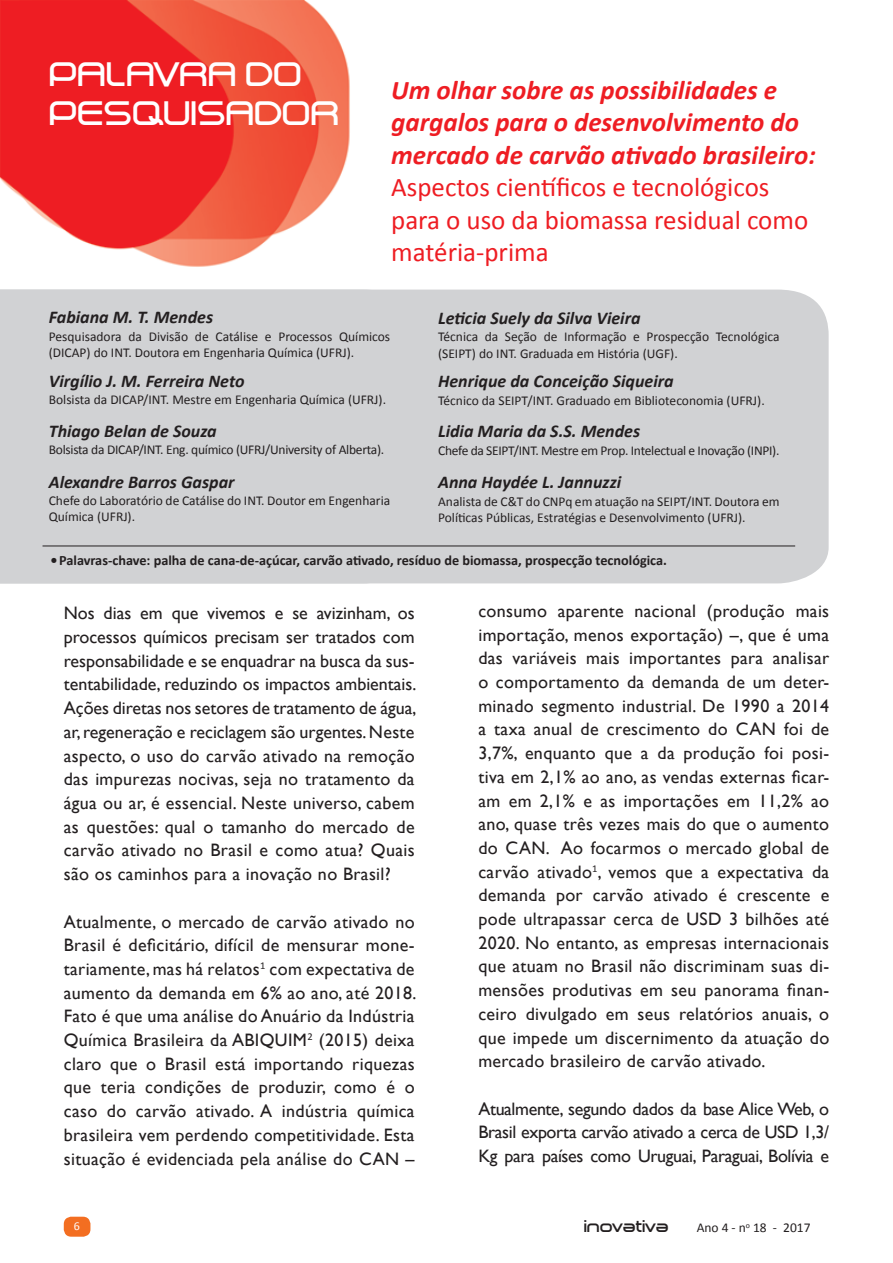
<style>
.page{position:relative;width:893px;height:1263px;background:#fff}
.page>*{position:absolute;margin:0;border:0;box-sizing:border-box;transform-origin:0 0}
.t1{font:33px/39.6px "Dekers Bold";color:#fff}
.t2{font:italic 700 27px/32.4px "Calibri";color:#ee1d23}
.t3{font:27px/32.4px "Calibri";color:#ee1d23}
.t4{font:18px/23.7px "Gill Sans";letter-spacing:.02em;color:#231f20;text-align:justify}
.t5{font:italic 700 18px "Calibri";color:#231f20}
.t6{font:16.5px "Dekers Bold";color:#231f20}
.t7{font:700 14.25px "Calibri";color:#231f20}
.t8{font:13.5px/16.2px "Calibri";color:#231f20}
.t9{font:13.5px "Calibri";letter-spacing:-.02em;color:#231f20}
.t10{font:12px "Calibri";color:#fff}
</style>
<div class="page">
<div style="left:64px;top:1217px;width:26px;height:20px;background:#f36e21;border-radius:8px"></div>
<img style="left:0;top:0;width:350px;height:267px">
<div style="left:414px;top:290px;width:415px;height:293px;background:#d1d2d4"></div>
<div style="left:0;top:290px;width:414px;height:293px;background:#d1d2d4"></div>
<hr style="left:43px;top:546px;width:752px;height:1px;background:#231f20">
<h1 class="t1" style="left:50px;top:55px;width:292px">PALAVRA DO<br>PESQUISADOR</h1>
<h2 class="t2" style="left:391px;top:74px;width:426px">Um olhar sobre as possibilidades e gargalos para o desenvolvimento do mercado de carvão ativado brasileiro:</h2>
<h2 class="t3" style="left:391px;top:171px;width:419px">Aspectos científicos e tecnológicos para o uso da biomassa residual como matéria-prima</h2>
<p class="t5" style="left:49px;top:306px;width:166px">Fabiana M. T. Mendes</p>
<p class="t8" style="left:49px;top:328px;width:343px">Pesquisadora da Divisão de Catálise e Processos Químicos (DICAP) do INT. Doutora em Engenharia Química (UFRJ).</p>
<p class="t5" style="left:49px;top:369px;width:197px">Virgílio J. M. Ferreira Neto</p>
<p class="t8" style="left:49px;top:391px;width:339px">Bolsista da DICAP/INT. Mestre em Engenharia Química (UFRJ).</p>
<p class="t5" style="left:49px;top:419px;width:169px">Thiago Belan de Souza</p>
<p class="t9" style="left:49px;top:441px;width:337px">Bolsista da DICAP/INT. Eng. químico (UFRJ/University of Alberta).</p>
<p class="t5" style="left:49px;top:470px;width:187px">Alexandre Barros Gaspar</p>
<p class="t8" style="left:49px;top:492px;width:343px">Chefe do Laboratório de Catálise do INT. Doutor em Engenharia<br>Química (UFRJ).</p>
<p class="t5" style="left:438px;top:306px;width:204px">Leticia Suely da Silva Vieira</p>
<p class="t8" style="left:438px;top:329px;width:343px">Técnica da Seção de Informação e Prospecção Tecnológica (SEIPT) do INT. Graduada em História (UGF).</p>
<p class="t5" style="left:438px;top:370px;width:237px">Henrique da Conceição Siqueira</p>
<p class="t8" style="left:438px;top:392px;width:328px">Técnico da SEIPT/INT. Graduado em Biblioteconomia (UFRJ).</p>
<p class="t5" style="left:438px;top:420px;width:204px">Lidia Maria da S.S. Mendes</p>
<p class="t9" style="left:438px;top:442px;width:343px">Chefe da SEIPT/INT. Mestre em Prop. Intelectual e Inovação (INPI).</p>
<p class="t5" style="left:438px;top:471px;width:185px">Anna Haydée L. Jannuzzi</p>
<p class="t8" style="left:438px;top:493px;width:343px">Analista de C&amp;T do CNPq em atuação na SEIPT/INT. Doutora em<br>Políticas Públicas, Estratégias e Desenvolvimento (UFRJ).</p>
<p class="t7" style="left:51px;top:551px;width:618px">• Palavras-chave: palha de cana-de-açúcar, carvão ativado, resíduo de biomassa, prospecção tecnológica.</p>
<p class="t4" style="left:64px;top:602px;width:354px">Nos dias em que vivemos e se avizinham, os processos químicos precisam ser tratados com responsabilidade e se enquadrar na busca da sus&shy;tentabilidade, reduzindo os impactos ambientais.<br>Ações diretas nos setores de tratamento de água, ar, regeneração e reciclagem são urgentes. Neste aspecto, o uso do carvão ativado na remoção das impurezas nocivas, seja no tratamento da água ou ar, é essencial. Neste universo, cabem as questões: qual o tamanho do mercado de carvão ativado no Brasil e como atua? Quais são os caminhos para a inovação no Brasil?</p>
<p class="t4" style="left:64px;top:910px;width:354px">Atualmente, o mercado de carvão ativado no Brasil é deficitário, difícil de mensurar mone&shy;tariamente, mas há relatos<sup>1</sup> com expectativa de aumento da demanda em 6% ao ano, até 2018.<br>Fato é que uma análise do Anuário da Indústria Química Brasileira da ABIQUIM<sup>2</sup> (2015) deixa claro que o Brasil está importando riquezas que teria condições de produzir, como é o caso do carvão ativado. A indústria química brasileira vem perdendo competitividade. Esta situação é evidenciada pela análise do CAN –</p>
<p class="t4" style="left:478px;top:599px;width:352px">consumo aparente nacional (produção mais importação, menos exportação) –, que é uma das variáveis mais importantes para analisar o comportamento da demanda de um deter&shy;minado segmento industrial. De 1990 a 2014 a taxa anual de crescimento do CAN foi de 3,7%, enquanto que a da produção foi posi&shy;tiva em 2,1% ao ano, as vendas externas ficar&shy;am em 2,1% e as importações em 11,2% ao ano, quase três vezes mais do que o aumento do CAN. Ao focarmos o mercado global de carvão ativado<sup>1</sup>, vemos que a expectativa da demanda por carvão ativado é crescente e pode ultrapassar cerca de USD 3 bilhões até 2020. No entanto, as empresas internacionais que atuam no Brasil não discriminam suas di&shy;mensões produtivas em seu panorama finan&shy;ceiro divulgado em seus relatórios anuais, o que impede um discernimento da atuação do mercado brasileiro de carvão ativado.</p>
<p class="t4" style="left:478px;top:1097px;width:352px">Atualmente, segundo dados da base Alice Web, o Brasil exporta carvão ativado a cerca de USD 1,3/ Kg para países como Uruguai, Paraguai, Bolívia e</p>
<p class="t10" style="left:74px;top:1218px;width:8px">6</p>
<p class="t6" style="left:584px;top:1217px;width:86px">inovativa</p>
<p class="t8" style="left:697px;top:1219px;width:115px">Ano 4 - n<sup>o</sup> 18 - 2017</p>
</div>
